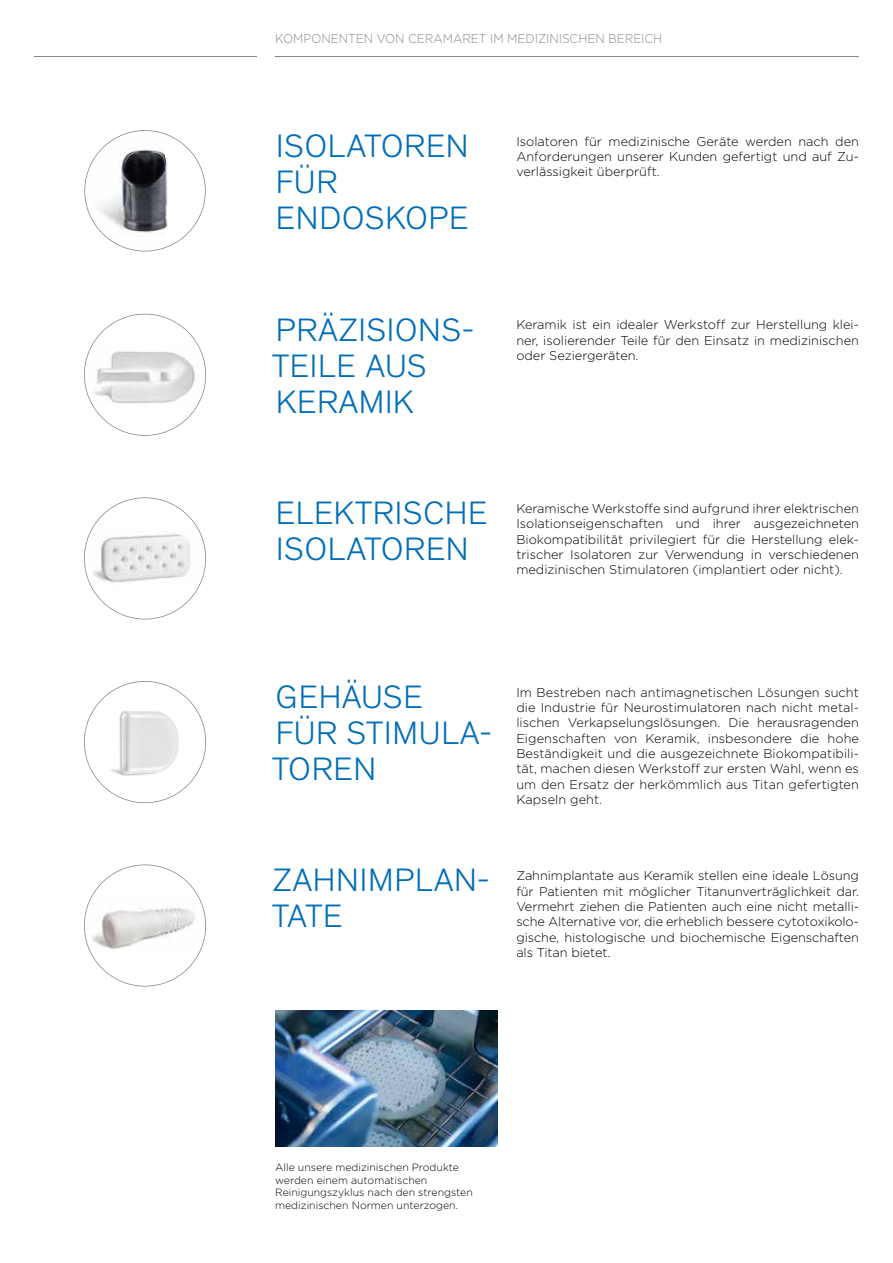
<style>
.page{position:relative;width:893px;height:1263px;background:#fff}
.page>*{position:absolute;margin:0;border:0;box-sizing:border-box;transform-origin:0 0}
.t1{font:300 33px/36px "Theinhardt";letter-spacing:.025em;color:#006eb9}
.t2{font:300 12.75px/15.3px "Gotham HTF";color:#000;text-align:justify}
.t3{font:300 12.75px "Gotham HTF";color:#868786;scale:.93 1}
.t4{font:300 10.5px/12.6px "Gotham HTF";color:#000}
</style>
<div class="page">
<hr style="left:34px;top:56px;width:222px;height:1px;background:#868786">
<hr style="left:275px;top:56px;width:584px;height:1px;background:#868786">
<svg style="left:84px;top:497px;width:122px;height:122px"></svg>
<svg style="left:84px;top:681px;width:122px;height:122px"></svg>
<svg style="left:84px;top:864px;width:122px;height:122px"></svg>
<svg style="left:84px;top:130px;width:122px;height:121px"></svg>
<svg style="left:84px;top:314px;width:122px;height:122px"></svg>
<img style="left:275px;top:1010px;width:222px;height:137px">
<p class="t3" style="left:275px;top:32px;width:418px">KOMPONENTEN VON CERAMARET IM MEDIZINISCHEN BEREICH</p>
<h1 class="t1" style="left:276px;top:128px;width:194px">ISOLATOREN<br>FÜR<br>ENDOSKOPE</h1>
<h1 class="t1" style="left:272px;top:312px;width:203px">PRÄZISIONS-<br>TEILE AUS<br>KERAMIK</h1>
<p class="t2" style="left:516px;top:133px;width:344px">Isolatoren für medizinische Geräte werden nach den Anforderungen unserer Kunden gefertigt und auf Zu&shy;verlässigkeit überprüft.</p>
<p class="t2" style="left:516px;top:317px;width:344px">Keramik ist ein idealer Werkstoff zur Herstellung klei&shy;ner, isolierender Teile für den Einsatz in medizinischen oder Seziergeräten.</p>
<h1 class="t1" style="left:276px;top:496px;width:213px">ELEKTRISCHE<br>ISOLATOREN</h1>
<p class="t2" style="left:516px;top:501px;width:344px">Keramische Werkstoffe sind aufgrund ihrer elektrischen Isolationseigenschaften und ihrer ausgezeichneten Biokompatibilität privilegiert für die Herstellung elek&shy;trischer Isolatoren zur Verwendung in verschiedenen medizinischen Stimulatoren (implantiert oder nicht).</p>
<h1 class="t1" style="left:272px;top:679px;width:221px">GEHÄUSE<br>FÜR STIMULA-<br>TOREN</h1>
<h1 class="t1" style="left:272px;top:863px;width:219px">ZAHNIMPLAN-<br>TATE</h1>
<p class="t2" style="left:516px;top:684px;width:344px">Im Bestreben nach antimagnetischen Lösungen sucht die Industrie für Neurostimulatoren nach nicht metal&shy;lischen Verkapselungslösungen. Die herausragenden Eigenschaften von Keramik, insbesondere die hohe Beständigkeit und die ausgezeichnete Biokompatibili&shy;tät, machen diesen Werkstoff zur ersten Wahl, wenn es um den Ersatz der herkömmlich aus Titan gefertigten Kapseln geht.</p>
<p class="t2" style="left:516px;top:868px;width:344px">Zahnimplantate aus Keramik stellen eine ideale Lösung für Patienten mit möglicher Titanunverträglichkeit dar.<br>Vermehrt ziehen die Patienten auch eine nicht metalli&shy;sche Alternative vor, die erheblich bessere cytotoxikolo&shy;gische, histologische und biochemische Eigenschaften als Titan bietet.</p>
<p class="t4" style="left:275px;top:1161px;width:199px">Alle unsere medizinischen Produkte werden einem automatischen Reinigungszyklus nach den strengsten medizinischen Normen unterzogen.</p>
</div>
